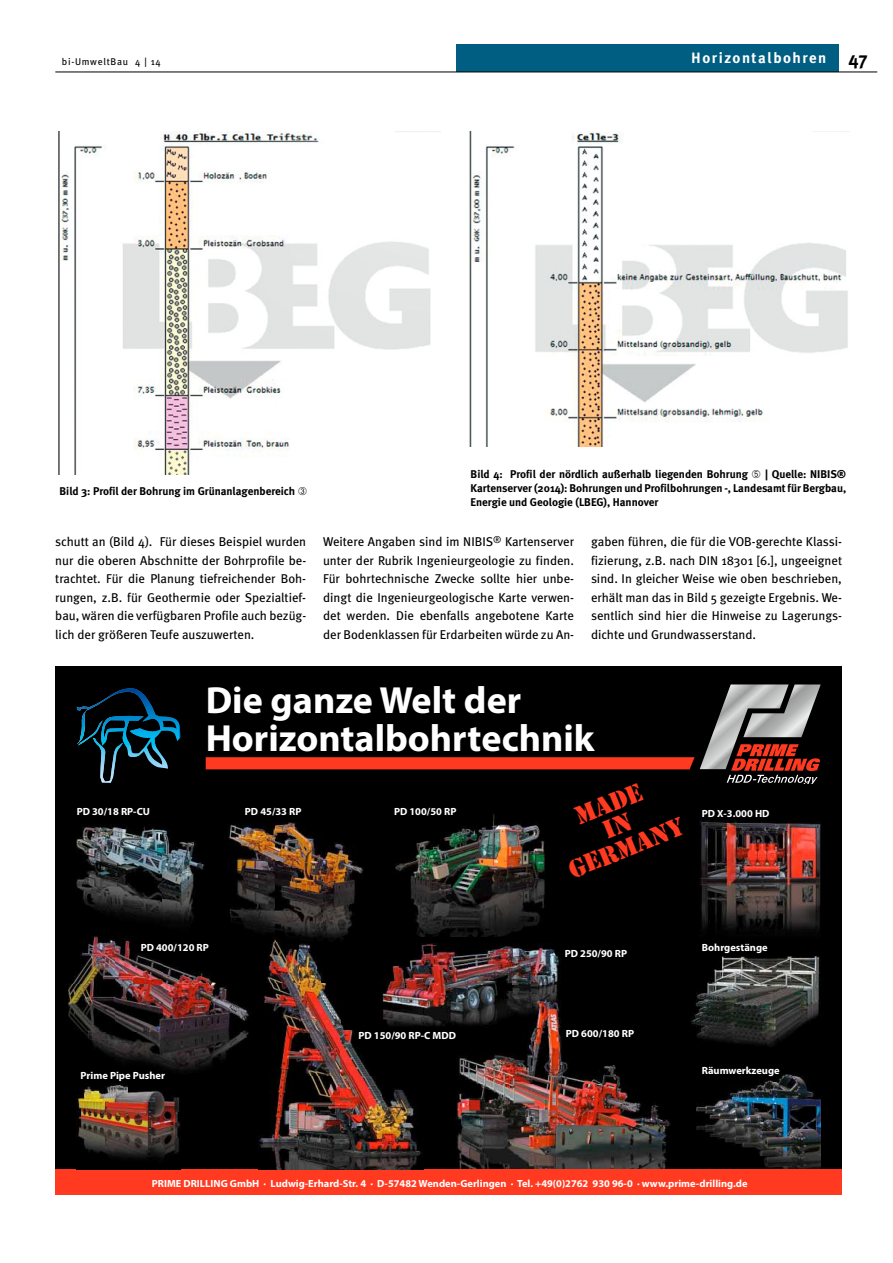
<style>
.page{position:relative;width:893px;height:1263px;background:#fff}
.page>*{position:absolute;margin:0;border:0;box-sizing:border-box;transform-origin:0 0}
.t1{font:700 37.95px/38px "Myriad Pro";color:#fff}
.t2{font:23.7px/23.7px "Stencil Std";color:#ff3a21;text-align:center}
.t3{font:700 15px "Meta Plus";letter-spacing:.1em;color:#fff}
.t4{font:12.75px/18.5px "Meta";color:#000;text-align:justify}
.t5{font:700 11.25px/13.8px "Meta";color:#000;text-align:justify}
.t6{font:700 10.35px "Myriad Pro";color:#fff}
.t7{font:9.75px "Meta";letter-spacing:.075em;color:#000}
.s1{font-size:18.75px;color:#000}
</style>
<div class="page">
<div style="left:457px;top:44px;width:382px;height:28px;background:#005e82"></div>
<hr style="left:55px;top:72px;width:822px;height:1px;background:#000">
<div style="left:55px;top:666px;width:787px;height:529px;background:#000"></div>
<img style="left:68px;top:936px;width:181px;height:135px">
<img style="left:699px;top:821px;width:122px;height:110px">
<img style="left:691px;top:956px;width:129px;height:90px">
<img style="left:694px;top:1074px;width:127px;height:96px">
<img style="left:228px;top:822px;width:136px;height:79px">
<img style="left:230px;top:901px;width:46px;height:31px">
<img style="left:276px;top:901px;width:79px;height:35px">
<img style="left:228px;top:936px;width:114px;height:5px">
<img style="left:395px;top:814px;width:150px;height:122px">
<img style="left:423px;top:943px;width:137px;height:42px">
<img style="left:423px;top:985px;width:46px;height:41px">
<img style="left:469px;top:985px;width:89px;height:15px">
<img style="left:457px;top:1000px;width:213px;height:170px">
<img style="left:508px;top:1000px;width:52px;height:27px">
<svg style="left:206px;top:684px;width:615px;height:100px"></svg>
<svg style="left:77px;top:688px;width:103px;height:95px"></svg>
<div style="left:55px;top:1170px;width:787px;height:25px;background:#ff3a21"></div>
<img style="left:77px;top:824px;width:128px;height:98px">
<img style="left:77px;top:1083px;width:104px;height:75px">
<img style="left:267px;top:941px;width:60px;height:43px">
<img style="left:341px;top:937px;width:82px;height:47px">
<img style="left:259px;top:984px;width:164px;height:186px">
<img style="left:469px;top:132px;width:379px;height:315px">
<img style="left:58px;top:132px;width:373px;height:343px">
<p class="t7" style="left:62px;top:58px;width:101px">bi-UmweltBau 4 | 14</p>
<p class="t3" style="left:691px;top:52px;width:178px">Horizontalbohren <span class="s1">47</span></p>
<p class="t5" style="left:60px;top:485px;width:249px">Bild 3: Profil der Bohrung im Grünanlagenbereich ➂</p>
<p class="t5" style="left:471px;top:468px;width:377px">Bild 4: Profil der nördlich außerhalb liegenden Bohrung ➄ | Quelle: NIBIS® Kartenserver (2014): Bohrungen und Profilbohrungen -, Landesamt für Bergbau, Energie und Geologie (LBEG), Hannover</p>
<p class="t4" style="left:55px;top:534px;width:252px">schutt an (Bild 4). Für dieses Beispiel wurden nur die oberen Abschnitte der Bohrprofile be&shy;trachtet. Für die Planung tiefreichender Boh&shy;rungen, z.B. für Geothermie oder Spezialtief&shy;bau, wären die verfügbaren Profile auch bezüg&shy;lich der größeren Teufe auszuwerten.</p>
<p class="t4" style="left:323px;top:534px;width:252px">Weitere Angaben sind im NIBIS<sup>®</sup> Kartenserver unter der Rubrik Ingenieurgeologie zu finden.<br>Für bohrtechnische Zwecke sollte hier unbe&shy;dingt die Ingenieurgeologische Karte verwen&shy;det werden. Die ebenfalls angebotene Karte der Bodenklassen für Erdarbeiten würde zu An-</p>
<p class="t4" style="left:591px;top:534px;width:253px">gaben führen, die für die VOB-gerechte Klassi&shy;fizierung, z.B. nach DIN 18301 [6.], ungeeignet sind. In gleicher Weise wie oben beschrieben, erhält man das in Bild 5 gezeigte Ergebnis. We&shy;sentlich sind hier die Hinweise zu Lagerungs&shy;dichte und Grundwasserstand.</p>
<p class="t6" style="left:77px;top:808px;width:75px">PD 30/18 RP-CU</p>
<h1 class="t1" style="left:206px;top:684px;width:390px">Die ganze Welt der<br>Horizontalbohrtechnik</h1>
<h2 class="t2" style="left:548px;top:816px;width:124px;rotate:-22deg">Made<br>in<br>Germany</h2>
<p class="t6" style="left:245px;top:808px;width:58px">PD 45/33 RP</p>
<p class="t6" style="left:394px;top:808px;width:64px">PD 100/50 RP</p>
<p class="t6" style="left:702px;top:810px;width:69px">PD X-3.000 HD</p>
<p class="t6" style="left:141px;top:944px;width:70px">PD 400/120 RP</p>
<p class="t6" style="left:81px;top:1072px;width:86px">Prime Pipe Pusher</p>
<p class="t6" style="left:358px;top:1032px;width:99px">PD 150/90 RP-C MDD</p>
<p class="t6" style="left:565px;top:949px;width:64px">PD 250/90 RP</p>
<p class="t6" style="left:566px;top:1030px;width:70px">PD 600/180 RP</p>
<p class="t6" style="left:702px;top:944px;width:67px">Bohrgestänge</p>
<p class="t6" style="left:702px;top:1066px;width:79px">Räumwerkzeuge</p>
<p class="t6" style="left:152px;top:1179px;width:597px">PRIME DRILLING GmbH · Ludwig-Erhard-Str. 4 · D-57482 Wenden-Gerlingen · Tel. +49(0)2762 930 96-0 · www.prime-drilling.de</p>
</div>
